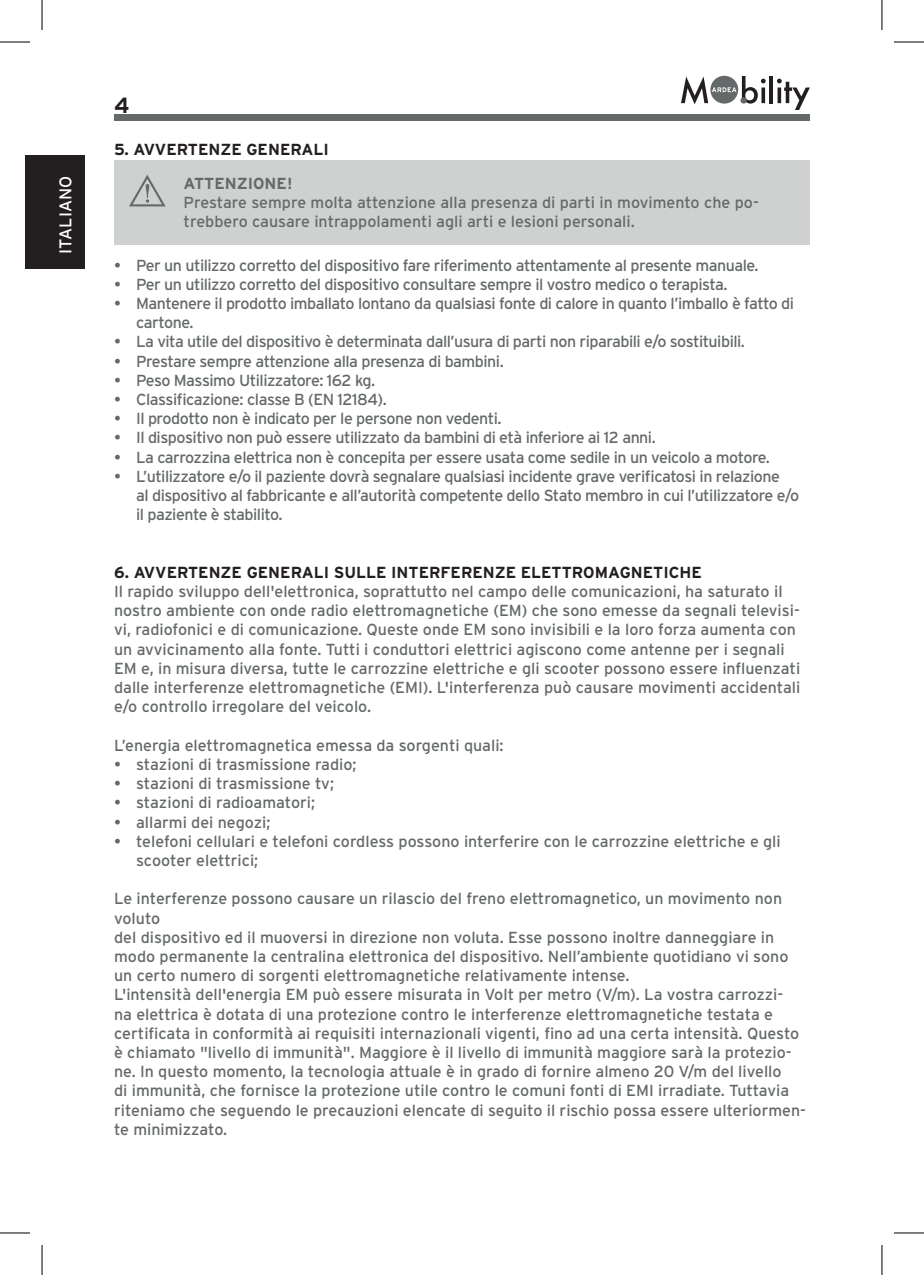
<style>
.page{position:relative;width:924px;height:1275px;background:#fff}
.page>*{position:absolute;margin:0;border:0;box-sizing:border-box;transform-origin:0 0}
.t1{font:700 22px "Interstate";color:#231f20}
.t2{font:17px "Interstate";letter-spacing:.005em;color:#fff}
.t3{font:16px/19.2px "Interstate";letter-spacing:-.005em;color:#65696a}
.t4{font:16px/19.2px "Interstate";letter-spacing:-.03em;color:#65696a}
.t5{font:700 16px "Interstate";color:#231f20}
.t6{font:700 16px "Interstate";color:#65696a}
</style>
<div class="page">
<div style="left:114px;top:114px;width:695px;height:7px;background:#65696a"></div>
<div style="left:25px;top:155px;width:60px;height:114px;background:#231f20"></div>
<hr style="left:769px;top:76px;width:3px;height:27px;background:#231f20">
<svg style="left:777px;top:79px;width:32px;height:31px"></svg>
<svg style="left:681px;top:76px;width:84px;height:28px"></svg>
<div style="left:740px;top:97px;width:6px;height:7px;background:#65696a;border-radius:50%"></div>
<div style="left:114px;top:160px;width:695px;height:85px;background:#cfd1d0"></div>
<svg style="left:129px;top:175px;width:36px;height:31px"></svg>
<hr style="left:0;top:42px;width:30px;height:1px;background:#000">
<hr style="left:893px;top:42px;width:30px;height:1px;background:#000">
<hr style="left:0;top:1232px;width:30px;height:1px;background:#000">
<hr style="left:893px;top:1232px;width:30px;height:1px;background:#000">
<hr style="left:42px;top:0;width:1px;height:30px;background:#000">
<hr style="left:42px;top:1245px;width:1px;height:30px;background:#000">
<hr style="left:881px;top:0;width:1px;height:30px;background:#000">
<hr style="left:881px;top:1245px;width:1px;height:30px;background:#000">
<p class="t2" style="left:56px;top:254px;width:79px;rotate:-90deg">ITALIANO</p>
<h1 class="t1" style="left:114px;top:93px;width:17px">4</h1>
<p class="t5" style="left:114px;top:141px;width:216px">5. AVVERTENZE GENERALI</p>
<p class="t6" style="left:183px;top:174px;width:110px">ATTENZIONE!</p>
<p class="t3" style="left:183px;top:193px;width:576px">Prestare sempre molta attenzione alla presenza di parti in movimento che po&shy;trebbero causare intrappolamenti agli arti e lesioni personali.</p>
<p class="t4" style="left:114px;top:255px;width:645px">• Per un utilizzo corretto del dispositivo fare riferimento attentamente al presente manuale.</p>
<p class="t4" style="left:114px;top:274px;width:614px">• Per un utilizzo corretto del dispositivo consultare sempre il vostro medico o terapista.</p>
<p class="t4" style="left:136px;top:294px;width:659px;text-indent:-22px">• Mantenere il prodotto imballato lontano da qualsiasi fonte di calore in quanto l’imballo è fatto di cartone.</p>
<p class="t4" style="left:114px;top:332px;width:632px">• La vita utile del dispositivo è determinata dall’usura di parti non riparabili e/o sostituibili.</p>
<p class="t4" style="left:114px;top:351px;width:391px">• Prestare sempre attenzione alla presenza di bambini.</p>
<p class="t4" style="left:114px;top:370px;width:262px">• Peso Massimo Utilizzatore: 162 kg.</p>
<p class="t4" style="left:114px;top:390px;width:274px">• Classificazione: classe B (EN 12184).</p>
<p class="t4" style="left:114px;top:409px;width:389px">• Il prodotto non è indicato per le persone non vedenti.</p>
<p class="t4" style="left:114px;top:428px;width:543px">• Il dispositivo non può essere utilizzato da bambini di età inferiore ai 12 anni.</p>
<p class="t4" style="left:114px;top:447px;width:657px">• La carrozzina elettrica non è concepita per essere usata come sedile in un veicolo a motore.</p>
<p class="t4" style="left:136px;top:466px;width:664px;text-indent:-22px">• L’utilizzatore e/o il paziente dovrà segnalare qualsiasi incidente grave verificatosi in relazione<br>al dispositivo al fabbricante e all’autorità competente dello Stato membro in cui l’utilizzatore e/o il paziente è stabilito.</p>
<p class="t5" style="left:114px;top:563px;width:589px">6. AVVERTENZE GENERALI SULLE INTERFERENZE ELETTROMAGNETICHE</p>
<p class="t3" style="left:114px;top:582px;width:687px">Il rapido sviluppo dell'elettronica, soprattutto nel campo delle comunicazioni, ha saturato il nostro ambiente con onde radio elettromagnetiche (EM) che sono emesse da segnali televisi&shy;vi, radiofonici e di comunicazione. Queste onde EM sono invisibili e la loro forza aumenta con un avvicinamento alla fonte. Tutti i conduttori elettrici agiscono come antenne per i segnali EM e, in misura diversa, tutte le carrozzine elettriche e gli scooter possono essere influenzati dalle interferenze elettromagnetiche (EMI). L'interferenza può causare movimenti accidentali e/o controllo irregolare del veicolo.</p>
<p class="t3" style="left:114px;top:735px;width:391px">L’energia elettromagnetica emessa da sorgenti quali:</p>
<p class="t3" style="left:114px;top:754px;width:244px">• stazioni di trasmissione radio;</p>
<p class="t3" style="left:114px;top:774px;width:221px">• stazioni di trasmissione tv;</p>
<p class="t3" style="left:114px;top:793px;width:202px">• stazioni di radioamatori;</p>
<p class="t3" style="left:114px;top:812px;width:158px">• allarmi dei negozi;</p>
<p class="t3" style="left:136px;top:831px;width:646px;text-indent:-22px">• telefoni cellulari e telefoni cordless possono interferire con le carrozzine elettriche e gli scooter elettrici;</p>
<p class="t3" style="left:114px;top:889px;width:693px">Le interferenze possono causare un rilascio del freno elettromagnetico, un movimento non voluto<br>del dispositivo ed il muoversi in direzione non voluta. Esse possono inoltre danneggiare in modo permanente la centralina elettronica del dispositivo. Nell’ambiente quotidiano vi sono un certo numero di sorgenti elettromagnetiche relativamente intense.<br>L'intensità dell'energia EM può essere misurata in Volt per metro (V/m). La vostra carrozzi-<br>na elettrica è dotata di una protezione contro le interferenze elettromagnetiche testata e certificata in conformità ai requisiti internazionali vigenti, fino ad una certa intensità. Questo è chiamato "livello di immunità". Maggiore è il livello di immunità maggiore sarà la protezio&shy;ne. In questo momento, la tecnologia attuale è in grado di fornire almeno 20 V/m del livello<br>di immunità, che fornisce la protezione utile contro le comuni fonti di EMI irradiate. Tuttavia riteniamo che seguendo le precauzioni elencate di seguito il rischio possa essere ulteriormen&shy;te minimizzato.</p>
</div>
